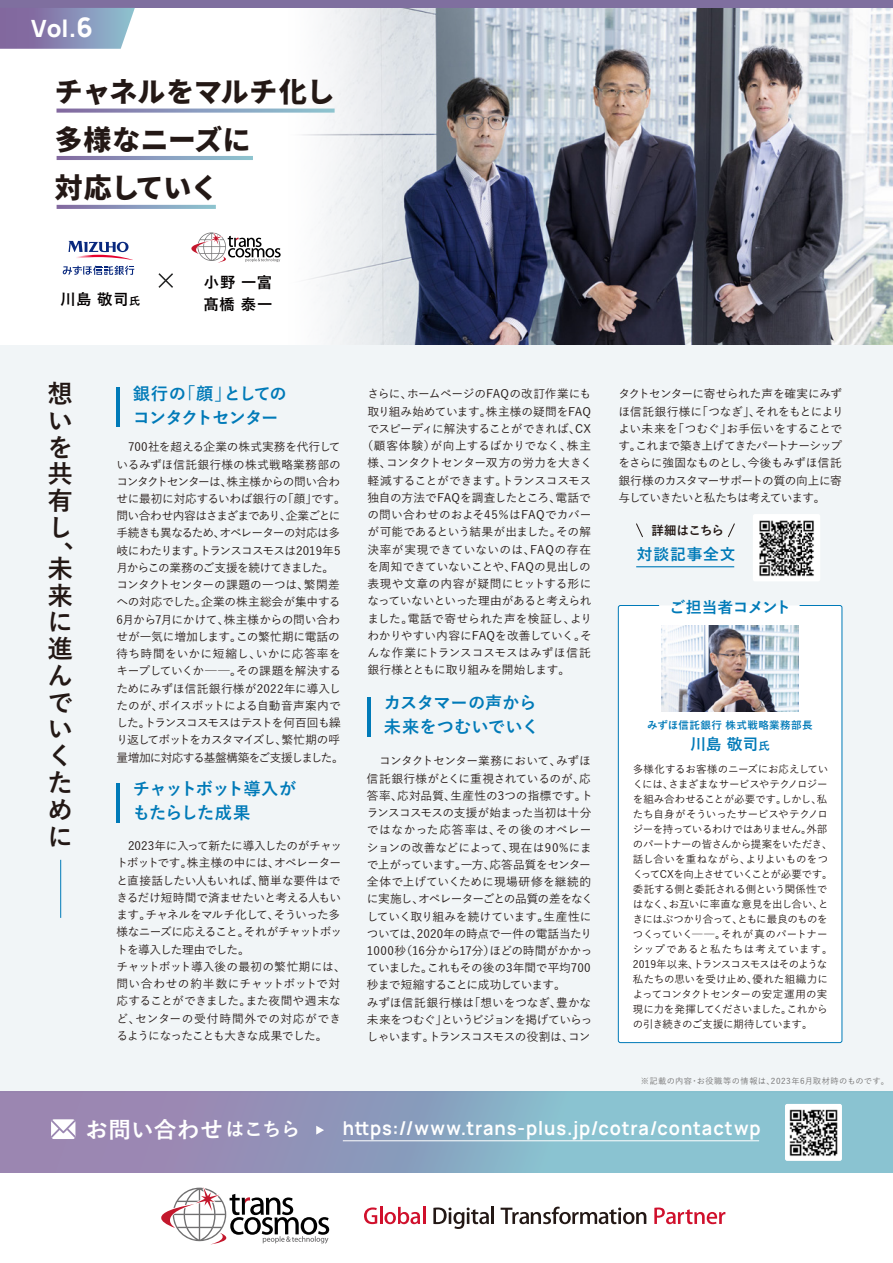
<style>
.page{position:relative;width:893px;height:1263px;background:#fff}
.page>*{position:absolute;margin:0;border:0;box-sizing:border-box;transform-origin:0 0}
.t1{font:900 27.75px/48px "Noto Sans CJ Kjp";color:#231815}
.t2{font:700 25.5px/26.7px "Yu Go";color:#231815}
.t3{font:200 23.7px "Manrope";color:#fff}
.t4{font:700 22.5px "Yu Go";letter-spacing:.025em;color:#fff}
.t5{font:200 19.05px "Manrope";letter-spacing:.05em;color:#fff;scale:.95 1}
.t6{font:700 17.25px/24px "Yu Go";letter-spacing:-.04em;color:#007ab8}
.t7{font:700 17.25px/24px "Yu Go";letter-spacing:-.01em;color:#007ab8}
.t8{font:700 15.75px "Yu Go";letter-spacing:.01em;color:#007ab8}
.t9{font:700 15.75px "Yu Go";letter-spacing:-.03em;color:#007ab8}
.t10{font:700 15.3px "Yu Go";letter-spacing:.045em;color:#040000}
.t11{font:700 12.6px "Yu Go";letter-spacing:-.05em;color:#231815}
.t12{font:500 11.7px/17.2px "Yu Go";letter-spacing:-.025em;color:#231815}
.t13{font:500 11.7px/17.2px "Yu Go";letter-spacing:-.045em;color:#231815}
.t14{font:500 11.7px "Yu Go";letter-spacing:.025em;color:#231815}
.t15{font:500 11.7px "Yu Go";letter-spacing:.01em;color:#231815}
.t16{font:500 11.7px "Yu Go";color:#231815}
.t17{font:500 11.7px "Yu Go";letter-spacing:.015em;color:#231815}
.t18{font:500 11.7px "Yu Go";letter-spacing:.035em;color:#231815}
.t19{font:500 11.7px "Yu Go";letter-spacing:.005em;color:#231815}
.t20{font:500 11.7px "Yu Go";letter-spacing:-.05em;color:#231815}
.t21{font:500 10.5px/15px "Yu Go";letter-spacing:-.03em;color:#231815}
.t22{font:700 10.5px "Yu Go";letter-spacing:.04em;color:#007ab8}
.t23{font:500 8.25px "Yu Go";letter-spacing:.055em;color:#727171}
.s1{font-size:27px}
.s2{font-size:11.1px}
.s3{font-size:11.4px}
.s4{font-size:18.75px}
</style>
<div class="page">
<img style="left:405px;top:8px;width:488px;height:338px">
<div style="left:287px;top:0;width:118px;height:346px;background:linear-gradient(to right,#fff,#dce0e5)"></div>
<div style="left:0;top:346px;width:893px;height:747px;background:#f1f5f7"></div>
<hr style="left:116px;top:387px;width:4px;height:39px;background:#007ab8">
<hr style="left:116px;top:783px;width:4px;height:39px;background:#007ab8">
<hr style="left:367px;top:697px;width:4px;height:39px;background:#007ab8">
<svg style="left:56px;top:109px;width:279px;height:4px"></svg>
<svg style="left:57px;top:156px;width:196px;height:4px"></svg>
<svg style="left:57px;top:205px;width:159px;height:4px"></svg>
<div style="left:0;top:0;width:893px;height:8px;background:#7f6f9f"></div>
<svg style="left:191px;top:232px;width:90px;height:31px"></svg>
<svg style="left:158px;top:273px;width:15px;height:15px"></svg>
<svg style="left:63px;top:266px;width:71px;height:9px"></svg>
<svg style="left:68px;top:241px;width:65px;height:19px"></svg>
<hr style="left:60px;top:860px;width:1px;height:58px;background:#007ab8">
<svg style="left:0;top:8px;width:135px;height:41px;background:#8e90b7"></svg>
<svg style="left:0;top:1092px;width:893px;height:81px;background:#8fa5c1"></svg>
<svg style="left:161px;top:1187px;width:168px;height:57px"></svg>
<svg style="left:364px;top:1207px;width:61px;height:17px"></svg>
<svg style="left:433px;top:1207px;width:61px;height:22px"></svg>
<svg style="left:501px;top:1206px;width:145px;height:18px"></svg>
<svg style="left:654px;top:1207px;width:71px;height:17px"></svg>
<div style="left:618px;top:605px;width:224px;height:438px;background:#fff;border:1px solid #007ab8;border-radius:2px"></div>
<img style="left:662px;top:626px;width:137px;height:86px">
<svg style="left:636px;top:523px;width:7px;height:15px"></svg>
<svg style="left:728px;top:523px;width:7px;height:15px"></svg>
<hr style="left:636px;top:566px;width:98px;height:1px;background:#007ab8">
<img style="left:753px;top:514px;width:67px;height:67px">
<svg style="left:51px;top:1119px;width:25px;height:20px"></svg>
<hr style="left:343px;top:1140px;width:416px;height:1px;background:#fff">
<svg style="left:316px;top:1126px;width:8px;height:8px"></svg>
<img style="left:785px;top:1104px;width:57px;height:57px">
<h3 class="t3" style="left:31px;top:11px;width:63px">Vol.<span class="s1">6</span></h3>
<h1 class="t1" style="left:55px;top:68px;width:281px">チャネルをマルチ化し多様なニーズに<br>対応していく</h1>
<h3 class="t10" style="left:204px;top:274px;width:70px">小野 一富</h3>
<h3 class="t10" style="left:61px;top:291px;width:81px">川島 敬司<span class="s2">氏</span></h3>
<h3 class="t10" style="left:203px;top:295px;width:71px">髙橋 泰一</h3>
<h2 class="t2" style="left:48px;top:381px;width:26px">想いを共有し、</h2>
<h2 class="t2" style="left:48px;top:556px;width:26px">未来に進んでいくために</h2>
<h3 class="t6" style="left:133px;top:382px;width:155px">銀行の「顔」としてのコンタクトセンター</h3>
<p class="t12" style="left:367px;top:384px;width:225px">さらに、ホームページのFAQの改訂作業にも</p>
<p class="t12" style="left:367px;top:401px;width:225px">取り組み始めています。株主様の疑問をFAQ</p>
<p class="t13" style="left:367px;top:419px;width:225px">でスピーディに解決することができれば、CX</p>
<p class="t14" style="left:361px;top:435px;width:231px">（顧客体験）が向上するばかりでなく、株主</p>
<p class="t12" style="left:367px;top:453px;width:226px">様、コンタクトセンター双方の労力を大きく</p>
<p class="t12" style="left:367px;top:470px;width:226px">軽減することができます。トランスコスモス</p>
<p class="t12" style="left:367px;top:487px;width:225px">独自の方法でFAQを調査したところ、電話で</p>
<p class="t15" style="left:367px;top:504px;width:226px">の問い合わせのおよそ45％はFAQでカバー</p>
<p class="t12" style="left:367px;top:522px;width:225px">が可能であるという結果が出ました。その解</p>
<p class="t14" style="left:367px;top:539px;width:225px">決率が実現できていないのは、FAQの存在</p>
<p class="t12" style="left:367px;top:556px;width:225px">を周知できていないことや、FAQの見出しの</p>
<p class="t18" style="left:367px;top:573px;width:226px">表現や文章の内容が疑問にヒットする形に</p>
<p class="t12" style="left:367px;top:591px;width:226px">なっていないといった理由があると考えられ</p>
<p class="t17" style="left:367px;top:607px;width:226px">ました。電話で寄せられた声を検証し、より</p>
<p class="t16" style="left:367px;top:625px;width:226px">わかりやすい内容にFAQを改善していく。そ</p>
<p class="t19" style="left:367px;top:642px;width:225px">んな作業にトランスコスモスはみずほ信託</p>
<p class="t20" style="left:367px;top:659px;width:204px">銀行様とともに取り組みを開始します。</p>
<p class="t12" style="left:116px;top:437px;width:231px">　700社を超える企業の株式実務を代行しているみずほ信託銀行様の株式戦略業務部のコンタクトセンターは、株主様からの問い合わせに最初に対応するいわば銀行の「顔」です。問い合わせ内容はさまざまであり、企業ごとに手続きも異なるため、オペレーターの対応は多岐にわたります。トランスコスモスは2019年5月からこの業務のご支援を続けてきました。コンタクトセンターの課題の一つは、繁閑差への対応でした。企業の株主総会が集中する<br>6月から7月にかけて、株主様からの問い合わせが一気に増加します。この繁忙期に電話の待ち時間をいかに短縮し、いかに応答率をキープしていくか──。その課題を解決するためにみずほ信託銀行様が2022年に導入したのが、ボイスボットによる自動音声案内でした。トランスコスモスはテストを何百回も繰り返してボットをカスタマイズし、繁忙期の呼量増加に対応する基盤構築をご支援しました。</p>
<h3 class="t7" style="left:384px;top:691px;width:157px">カスタマーの声から未来をつむいでいく</h3>
<p class="t12" style="left:367px;top:751px;width:228px">　コンタクトセンター業務において、みずほ信託銀行様がとくに重視されているのが、応答率、応対品質、生産性の3つの指標です。トランスコスモスの支援が始まった当初は十分ではなかった応答率は、その後のオペレーションの改善などによって、現在は90%にまで上がっています。一方、応答品質をセンター全体で上げていくために現場研修を継続的に実施し、オペレーターごとの品質の差をなくしていく取り組みを続けています。生産性については、2020年の時点で一件の電話当たり<br>1000秒（16分から17分）ほどの時間がかかっていました。これもその後の3年間で平均700秒まで短縮することに成功しています。<br>みずほ信託銀行様は「想いをつなぎ、豊かな未来をつむぐ」というビジョンを掲げていらっしゃいます。トランスコスモスの役割は、コン</p>
<h3 class="t6" style="left:133px;top:777px;width:165px">チャットボット導入がもたらした成果</h3>
<p class="t12" style="left:116px;top:836px;width:231px">　2023年に入って新たに導入したのがチャットボットです。株主様の中には、オペレーターと直接話したい人もいれば、簡単な要件はできるだけ短時間で済ませたいと考える人もいます。チャネルをマルチ化して、そういった多様なニーズに応えること。それがチャットボットを導入した理由でした。<br>チャットボット導入後の最初の繁忙期には、問い合わせの約半数にチャットボットで対応することができました。また夜間や週末など、センターの受付時間外での対応ができるようになったことも大きな成果でした。</p>
<p class="t13" style="left:618px;top:384px;width:227px">タクトセンターに寄せられた声を確実にみずほ信託銀行様に「つなぎ」、それをもとによりよい未来を「つむぐ」お手伝いをすることです。これまで築き上げてきたパートナーシップをさらに強固なものとし、今後もみずほ信託銀行様のカスタマーサポートの質の向上に寄与していきたいと私たちは考えています。</p>
<p class="t11" style="left:651px;top:523px;width:74px">詳細はこちら</p>
<h3 class="t8" style="left:637px;top:546px;width:100px">対談記事全文</h3>
<h3 class="t9" style="left:670px;top:599px;width:123px">ご担当者コメント</h3>
<p class="t22" style="left:647px;top:719px;width:167px">みずほ信託銀行 株式戦略業務部長</p>
<h3 class="t8" style="left:690px;top:736px;width:81px">川島 敬司<span class="s3">氏</span></h3>
<p class="t21" style="left:633px;top:761px;width:201px">多様化するお客様のニーズにお応えしていくには、さまざまなサービスやテクノロジーを組み合わせることが必要です。しかし、私たち自身がそういったサービスやテクノロジーを持っているわけではありません。外部のパートナーの皆さんから提案をいただき、話し合いを重ねながら、よりよいものをつくってCXを向上させていくことが必要です。委託する側と委託される側という関係性ではなく、お互いに率直な意見を出し合い、ときにはぶつかり合って、ともに最良のものをつくっていく──。それが真のパートナーシップであると私たちは考えています。<br>2019年以来、トランスコスモスはそのような私たちの思いを受け止め、優れた組織力によってコンタクトセンターの安定運用の実現に力を発揮してくださいました。これからの引き続きのご支援に期待しています。</p>
<p class="t23" style="left:641px;top:1073px;width:250px">※記載の内容・お役職等の情報は、2023年6月取材時のものです。</p>
<h3 class="t4" style="left:85px;top:1117px;width:216px">お問い合わせ<span class="s4">はこちら</span></h3>
<h3 class="t5" style="left:343px;top:1115px;width:441px">https://www.trans-plus.jp/cotra/contactwp</h3>
</div>
